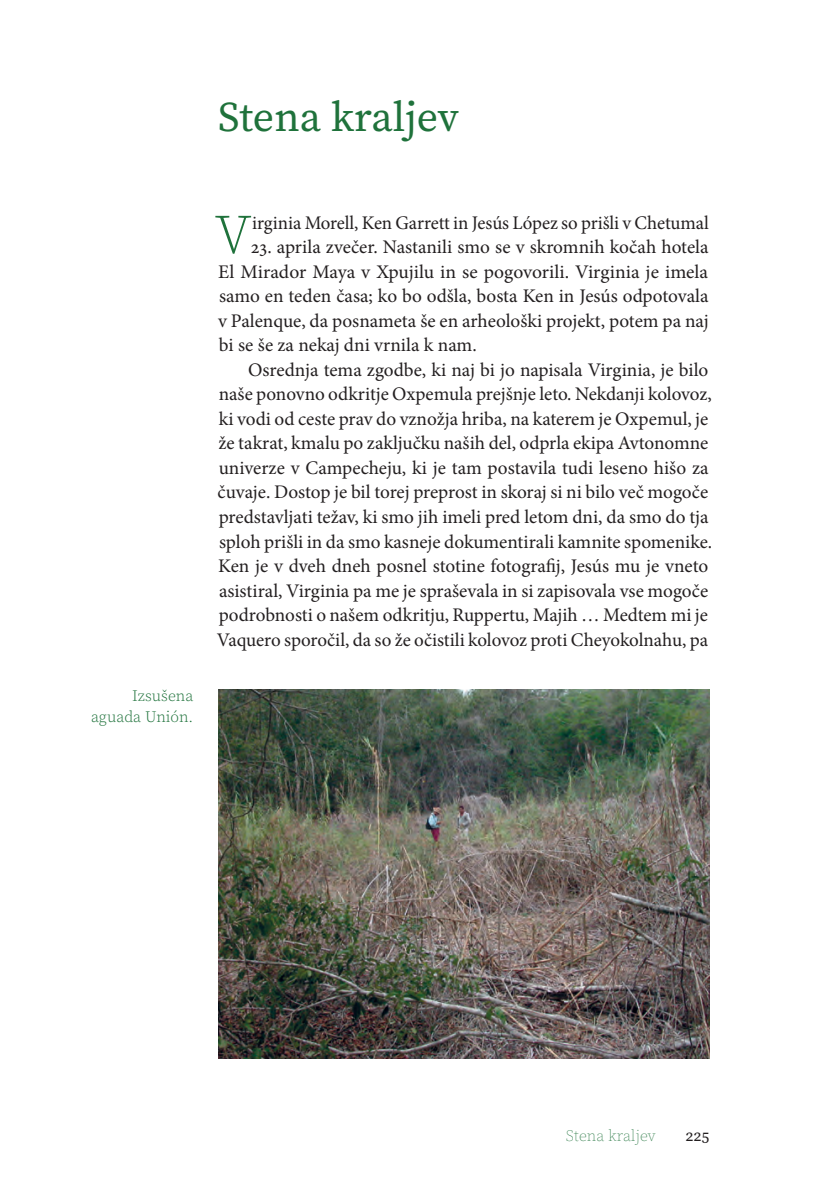
<style>
.page{position:relative;width:833px;height:1191px;background:#fff}
.page>*{position:absolute;margin:0;border:0;box-sizing:border-box;transform-origin:0 0}
.t1{font:300 55.65px "Source Serif Pro";color:#1f723b}
.t2{font:42px "Source Serif Pro";color:#1f723b}
.t3{font:19.25px/24.5px "Minion Pro";letter-spacing:-.005em;color:#231f20;text-align:justify}
.t4{font:300 15.75px/21px "Source Serif Pro";color:#1f723b;text-align:right}
.t5{font:200 15.75px "Source Serif Pro";color:#1f723b}
.t6{font:15.75px "Source Serif Pro";color:#231f20}
</style>
<div class="page">
<img style="left:218px;top:689px;width:491px;height:368px">
<h2 class="t2" style="left:218px;top:89px;width:242px">Stena kraljev</h2>
<p class="t4" style="left:91px;top:685px;width:104px">Izsušena aguada Unión.</p>
<h1 class="t1" style="left:215px;top:199px;width:38px">V</h1>
<p class="t3" style="left:252px;top:210px;width:458px">irginia Morell, Ken Garrett in Jesús López so prišli v Chetumal</p>
<p class="t3" style="left:218px;top:235px;width:492px;text-indent:33px">23. aprila zvečer. Nastanili smo se v skromnih kočah hotela El Mirador Maya v Xpujilu in se pogovorili. Virginia je imela samo en teden časa; ko bo odšla, bosta Ken in Jesús odpotovala v Palenque, da posnameta še en arheološki projekt, potem pa naj bi se še za nekaj dni vrnila k nam.</p>
<p class="t3" style="left:217px;top:357px;width:497px;text-align:left;text-indent:31px">Osrednja tema zgodbe, ki naj bi jo napisala Virginia, je bilo naše ponovno odkritje Oxpemula prejšnje leto. Nekdanji kolovoz, ki vodi od ceste prav do vznožja hriba, na katerem je Oxpemul, je že takrat, kmalu po zaključku naših del, odprla ekipa Avtonomne univerze v Campecheju, ki je tam postavila tudi leseno hišo za čuvaje. Dostop je bil torej preprost in skoraj si ni bilo več mogoče predstavljati težav, ki smo jih imeli pred letom dni, da smo do tja sploh prišli in da smo kasneje dokumentirali kamnite spomenike.<br>Ken je v dveh dneh posnel stotine fotografij, Jesús mu je vneto asistiral, Virginia pa me je spraševala in si zapisovala vse mogoče podrobnosti o našem odkritju, Ruppertu, Majih … Medtem mi je Vaquero sporočil, da so že očistili kolovoz proti Cheyokolnahu, pa</p>
<p class="t5" style="left:566px;top:1125px;width:91px">Stena kraljev</p>
<p class="t6" style="left:685px;top:1124px;width:25px">225</p>
</div>
